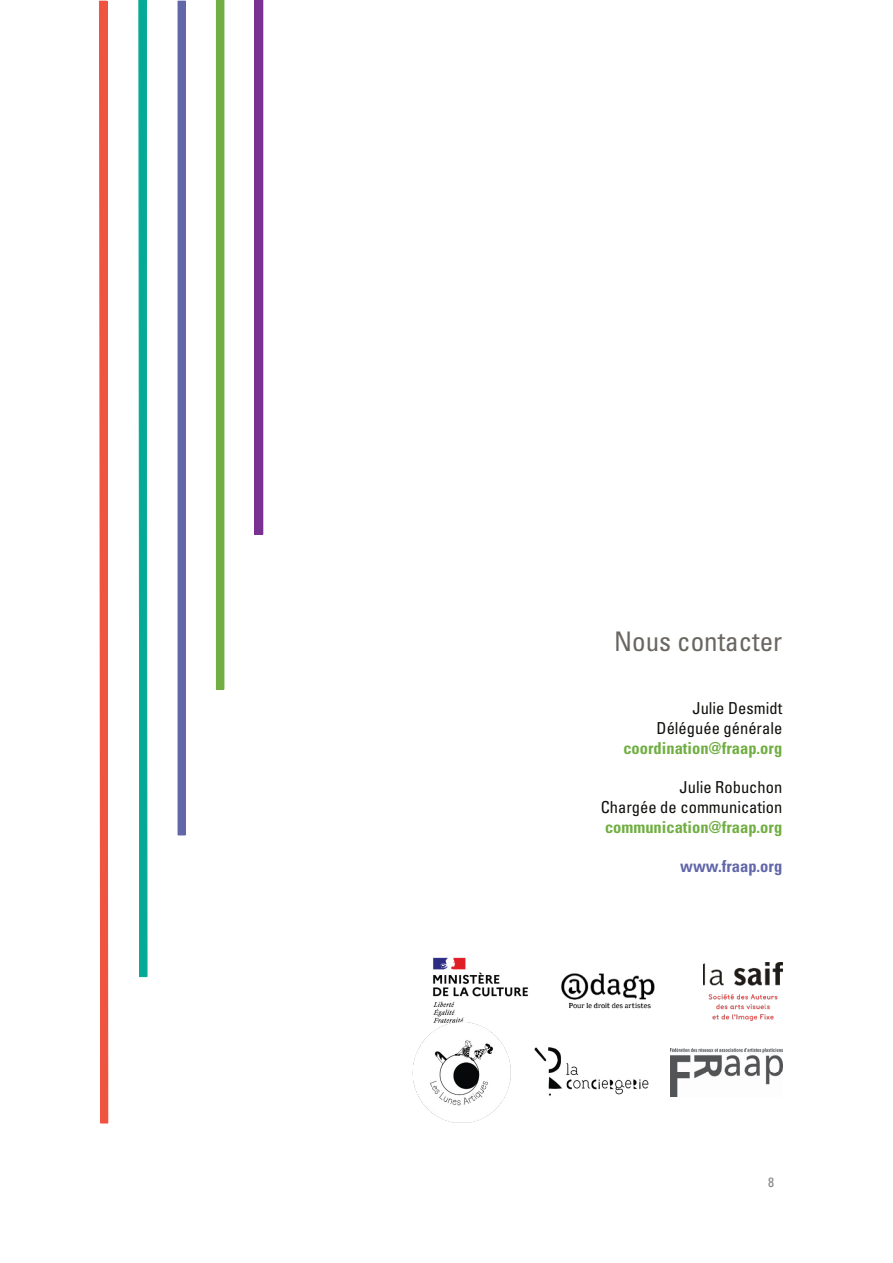
<style>
.page{position:relative;width:893px;height:1263px;background:#fff}
.page>*{position:absolute;margin:0;border:0;box-sizing:border-box;transform-origin:0 0}
.t1{font:condensed 27px "Univers LT Std";color:#696661}
.t2{font:condensed 16.5px/19.8px "Univers LT Std";color:#0f0f0c;text-align:right}
.t3{font:700 condensed 16.5px "Univers LT Std";color:#71ae43}
.t4{font:700 condensed 16.5px "Univers LT Std";color:#6167aa}
.t5{font:condensed 13.5px "Univers LT Std";color:#82817f}
</style>
<div class="page">
<hr style="left:218px;top:2px;width:4px;height:685px;background:#72ae44">
<div style="left:216px;top:0;width:8px;height:689px;border:1px solid #71ae43"></div>
<hr style="left:180px;top:3px;width:4px;height:830px;background:#6267a8">
<div style="left:178px;top:1px;width:8px;height:834px;border:1px solid #6167aa"></div>
<svg style="left:138px;top:0;width:10px;height:977px;background:#2cb7a6"></svg>
<svg style="left:99px;top:0;width:9px;height:1124px;background:#f05e4c"></svg>
<div style="left:256px;top:2px;width:5px;height:531px;background:#793291"></div>
<div style="left:254px;top:0;width:9px;height:535px;border:1px solid #783192"></div>
<img style="left:670px;top:1048px;width:112px;height:48px">
<img style="left:433px;top:957px;width:95px;height:64px">
<img style="left:703px;top:963px;width:79px;height:57px">
<img style="left:561px;top:973px;width:94px;height:36px">
<img style="left:534px;top:1047px;width:115px;height:49px">
<img style="left:412px;top:1021px;width:99px;height:102px">
<h1 class="t1" style="left:614px;top:632px;width:169px">Nous contacter</h1>
<p class="t2" style="left:656px;top:700px;width:127px">Julie Desmidt<br>Déléguée générale</p>
<p class="t3" style="left:623px;top:742px;width:160px">coordination@fraap.org</p>
<p class="t2" style="left:600px;top:780px;width:183px">Julie Robuchon<br>Chargée de communication</p>
<p class="t3" style="left:605px;top:821px;width:179px">communication@fraap.org</p>
<p class="t4" style="left:680px;top:861px;width:104px">www.fraap.org</p>
<p class="t5" style="left:768px;top:1178px;width:7px">8</p>
</div>
